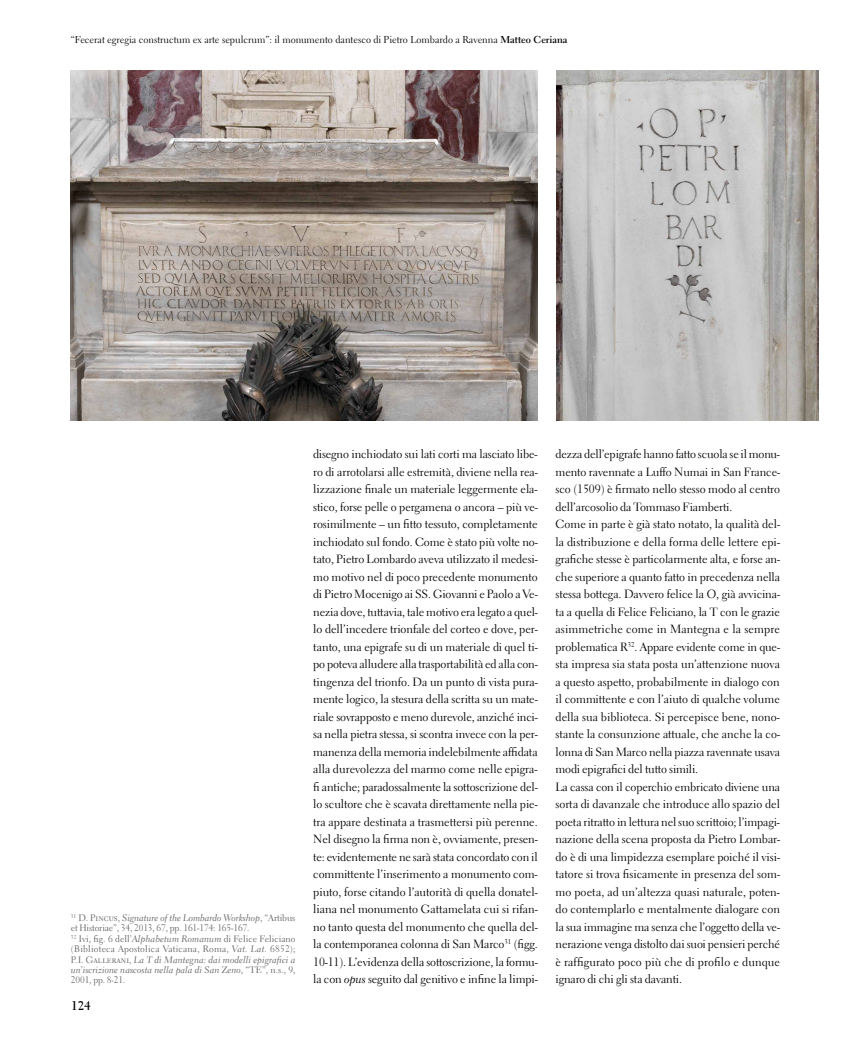
<style>
.page{position:relative;width:851px;height:1063px;background:#fff}
.page>*{position:absolute;margin:0;border:0;box-sizing:border-box;transform-origin:0 0}
.t1{font:700 12.5px "Electra LT Std";color:#000}
.t2{font:11.88px/17.5px "Electra LT Std";letter-spacing:-.005em;color:#000;text-align:justify}
.t3{font:10px "Electra LT Std";color:#000}
.t4{font:9.38px/10.4px "Electra LT Std";letter-spacing:-.01em;color:#636363}
.t5{font:9.38px/10.4px "Electra LT Std Cursive";letter-spacing:.005em;color:#636363}
.s1{font-weight:700}
.s2{font-family:"Electra LT Std"}
.s3{font-family:"Electra LT Std Cursive"}
</style>
<div class="page">
<img style="left:71px;top:71px;width:466px;height:350px">
<img style="left:556px;top:71px;width:262px;height:350px">
<p class="t3" style="left:71px;top:33px;width:498px">“Fecerat egregia constructum ex arte sepulcrum”: il monumento dantesco di Pietro Lombardo a Ravenna <span class="s1">Matteo Ceriana</span></p>
<p class="t5" style="left:71px;top:913px;width:226px"><sup>31</sup> <span class="s2">D. Pincus,</span> Signature of the Lombardo Workshop<span class="s2">, “Artibus</span></p>
<p class="t4" style="left:71px;top:923px;width:226px">et Historiae”, 34, 2013, 67, pp. 161-174: 165-167.<br><sup>32</sup> Ivi, fig. 6 dell’<span class="s3">Alphabetum Romanum</span> di Felice Feliciano (Biblioteca Apostolica Vaticana, Roma, <span class="s3">Vat. Lat.</span> 6852);</p>
<p class="t5" style="left:71px;top:954px;width:226px"><span class="s2">P.I. Gallerani,</span> La T di Mantegna: dai modelli epigrafici a un’iscrizione nascosta nella pala di San Zeno<span class="s2">, “TE”, n.s., 9,</span></p>
<p class="t4" style="left:71px;top:975px;width:56px">2001, pp. 8-21.</p>
<p class="t1" style="left:71px;top:998px;width:21px">124</p>
<p class="t2" style="left:313px;top:445px;width:226px">disegno inchiodato sui lati corti ma lasciato libe&shy;ro di arrotolarsi alle estremità, diviene nella rea&shy;lizzazione finale un materiale leggermente ela&shy;stico, forse pelle o pergamena o ancora – più ve&shy;rosimilmente – un fitto tessuto, completamente inchiodato sul fondo. Come è stato più volte no&shy;tato, Pietro Lombardo aveva utilizzato il medesi&shy;mo motivo nel di poco precedente monumento di Pietro Mocenigo ai SS. Giovanni e Paolo a Ve&shy;nezia dove, tuttavia, tale motivo era legato a quel&shy;lo dell’incedere trionfale del corteo e dove, per&shy;tanto, una epigrafe su di un materiale di quel ti&shy;po poteva alludere alla trasportabilità ed alla con&shy;tingenza del trionfo. Da un punto di vista pura&shy;mente logico, la stesura della scritta su un mate&shy;riale sovrapposto e meno durevole, anziché inci&shy;sa nella pietra stessa, si scontra invece con la per&shy;manenza della memoria indelebilmente affidata alla durevolezza del marmo come nelle epigra&shy;fi antiche; paradossalmente la sottoscrizione del&shy;lo scultore che è scavata direttamente nella pie&shy;tra appare destinata a trasmettersi più perenne.<br>Nel disegno la firma non è, ovviamente, presen&shy;te: evidentemente ne sarà stata concordato con il committente l’inserimento a monumento com&shy;piuto, forse citando l’autorità di quella donatel&shy;liana nel monumento Gattamelata cui si rifan&shy;no tanto questa del monumento che quella del&shy;la contemporanea colonna di San Marco<sup>31</sup> (figg.<br>10-11). L’evidenza della sottoscrizione, la formu&shy;la con <span class="s3">opus</span> seguito dal genitivo e infine la limpi-</p>
<p class="t2" style="left:555px;top:445px;width:226px;text-align:left">dezza dell’epigrafe hanno fatto scuola se il monu&shy;mento ravennate a Luffo Numai in San France&shy;sco (1509) è firmato nello stesso modo al centro dell’arcosolio da Tommaso Fiamberti.<br>Come in parte è già stato notato, la qualità del&shy;la distribuzione e della forma delle lettere epi&shy;grafiche stesse è particolarmente alta, e forse an&shy;che superiore a quanto fatto in precedenza nella stessa bottega. Davvero felice la O, già avvicina&shy;ta a quella di Felice Feliciano, la T con le grazie asimmetriche come in Mantegna e la sempre problematica R<sup>32</sup>. Appare evidente come in que&shy;sta impresa sia stata posta un’attenzione nuova a questo aspetto, probabilmente in dialogo con il committente e con l’aiuto di qualche volume della sua biblioteca. Si percepisce bene, nono&shy;stante la consunzione attuale, che anche la co&shy;lonna di San Marco nella piazza ravennate usava modi epigrafici del tutto simili.<br>La cassa con il coperchio embricato diviene una sorta di davanzale che introduce allo spazio del poeta ritratto in lettura nel suo scrittoio; l’impagi&shy;nazione della scena proposta da Pietro Lombar&shy;do è di una limpidezza esemplare poiché il visi&shy;tatore si trova fisicamente in presenza del som&shy;mo poeta, ad un’altezza quasi naturale, poten&shy;do contemplarlo e mentalmente dialogare con la sua immagine ma senza che l’oggetto della ve&shy;nerazione venga distolto dai suoi pensieri perché è raffigurato poco più che di profilo e dunque ignaro di chi gli sta davanti.</p>
</div>
